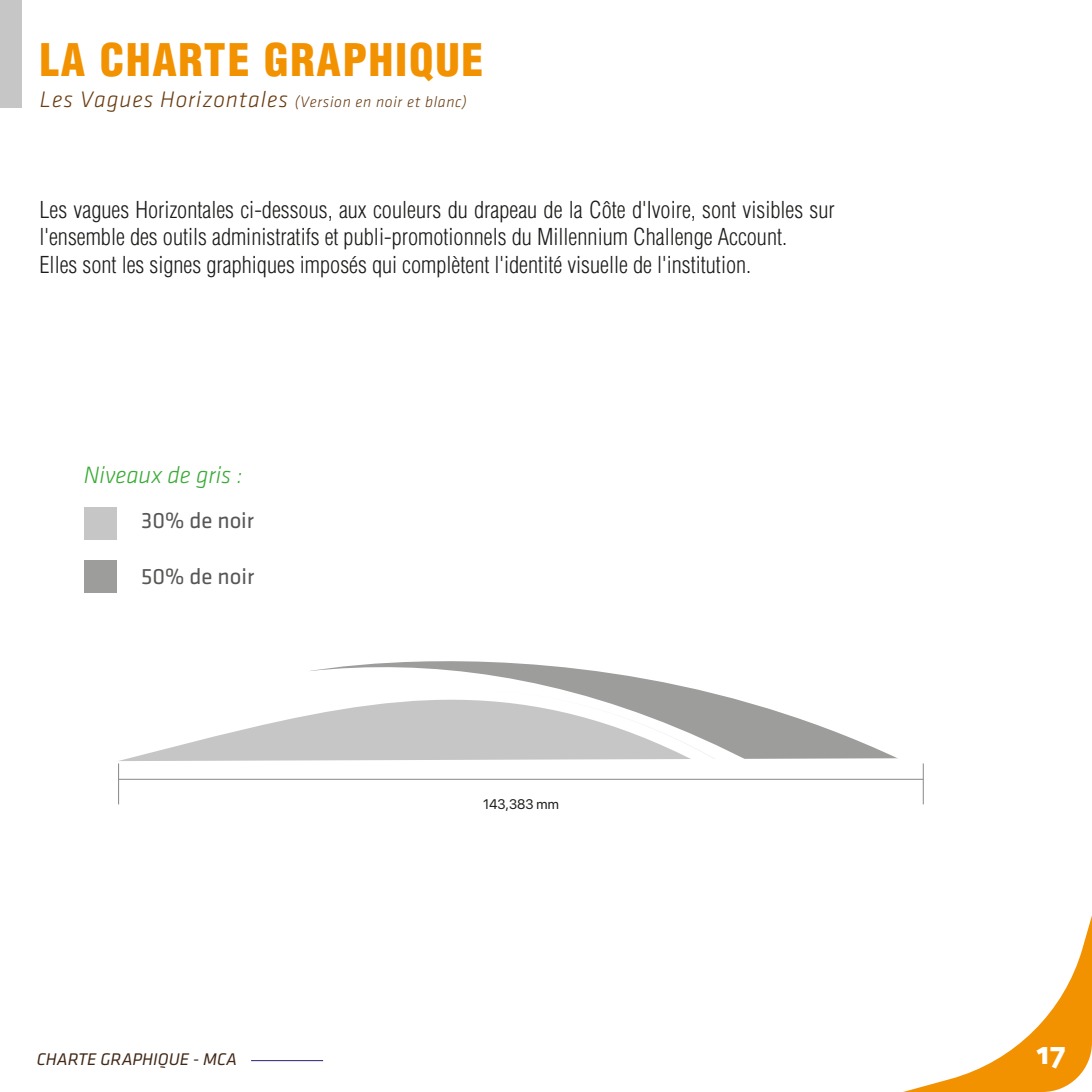
<style>
.page{position:relative;width:1092px;height:1092px;background:#fff}
.page>*{position:absolute;margin:0;border:0;box-sizing:border-box;transform-origin:0 0}
.t1{font:900 condensed 43.93px "Helvetica LT Std";letter-spacing:.04em;color:#f39200}
.t2{font:33.25px "Klavika Bold Bold OSF";color:#fff}
.t3{font:24.5px "Klavika Light Italic OSTF";color:#3aaa35}
.t4{font:22.93px "Klavika";color:#575756}
.t5{font:300 condensed 22.75px/27.3px "Helvetica LT Std";color:#1d1d1b}
.t6{font:italic 17.5px "Klavika";color:#432918}
.t7{font:15.75px "Klavika Light Italic OSTF";letter-spacing:.04em;color:#693c11}
.t8{font:13.83px "SF Pro Display";color:#1d1d1b}
.s1{font-size:23.28px}
</style>
<div class="page">
<hr style="left:119px;top:778px;width:804px;height:1px;background:#878787">
<hr style="left:118px;top:763px;width:1px;height:41px;background:#878787">
<hr style="left:922px;top:763px;width:1px;height:41px;background:#878787">
<svg style="left:907px;top:919px;width:184px;height:172px"></svg>
<div style="left:0;top:0;width:22px;height:107px;background:#c6c6c6"></div>
<hr style="left:251px;top:1060px;width:72px;height:1px;background:#291f6c">
<div style="left:84px;top:507px;width:32px;height:32px;background:#c6c6c6"></div>
<div style="left:84px;top:560px;width:32px;height:33px;background:#9d9d9c"></div>
<svg style="left:119px;top:715px;width:189px;height:46px"></svg>
<svg style="left:308px;top:661px;width:387px;height:100px"></svg>
<svg style="left:462px;top:689px;width:436px;height:72px"></svg>
<h1 class="t1" style="left:40px;top:32px;width:445px">LA CHARTE GRAPHIQUE</h1>
<p class="t7" style="left:40px;top:94px;width:429px"><span class="s1">Les Vagues Horizontales</span> (Version en noir et blanc)</p>
<p class="t5" style="left:40px;top:196px;width:796px">Les vagues Horizontales ci-dessous, aux couleurs du drapeau de la Côte d'Ivoire, sont visibles sur l'ensemble des outils administratifs et publi-promotionnels du Millennium Challenge Account.<br>Elles sont les signes graphiques imposés qui complètent l'identité visuelle de l'institution.</p>
<p class="t3" style="left:84px;top:462px;width:160px">Niveaux de gris :</p>
<p class="t4" style="left:141px;top:508px;width:114px">30% de noir</p>
<p class="t4" style="left:141px;top:564px;width:115px">50% de noir</p>
<p class="t6" style="left:37px;top:1049px;width:202px">CHARTE GRAPHIQUE - MCA</p>
<p class="t8" style="left:483px;top:793px;width:77px">143,383 mm</p>
<h2 class="t2" style="left:1036px;top:1034px;width:31px">17</h2>
</div>
